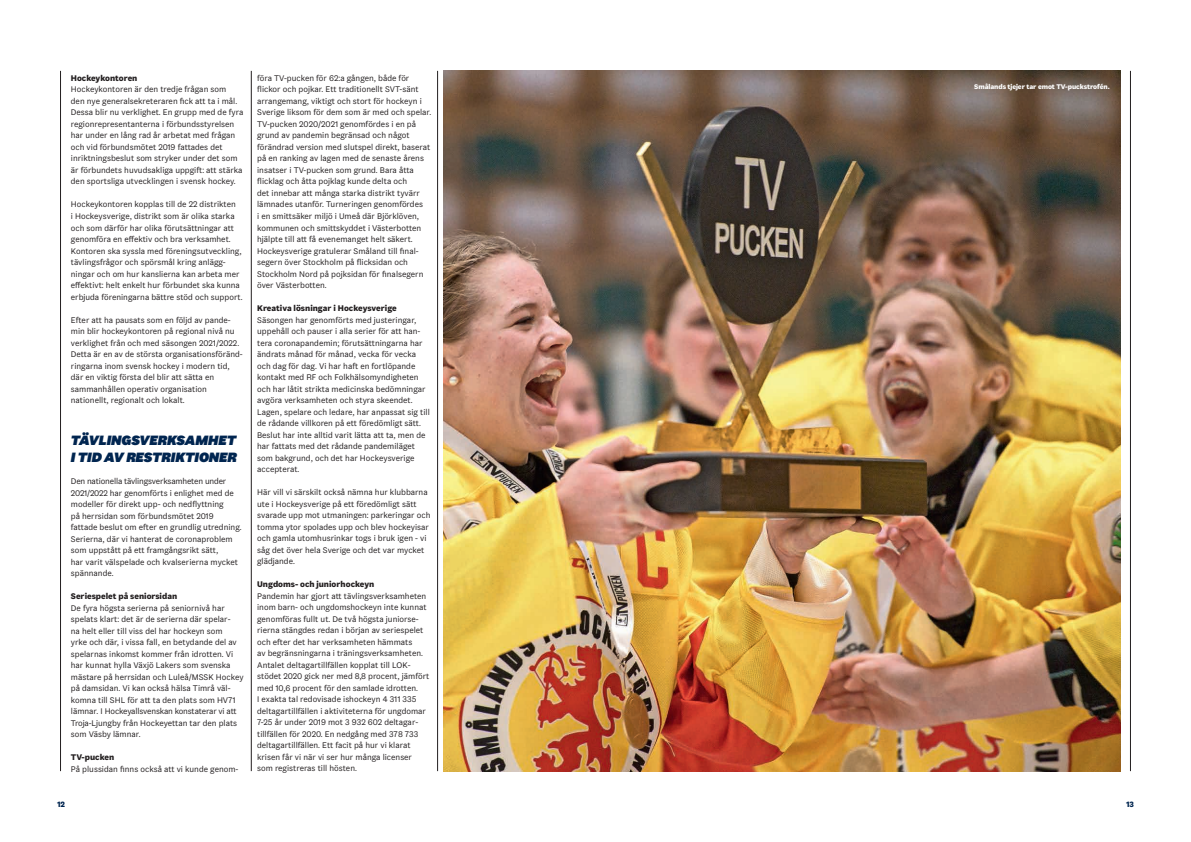
<style>
.page{position:relative;width:1191px;height:842px;background:#fff}
.page>*{position:absolute;margin:0;border:0;box-sizing:border-box;transform-origin:0 0}
.t1{font:14px/17px "Flex 110 Black Italic";letter-spacing:-.005em;color:#002550}
.t2{font:8.5px/11.5px "Flex 70 Regular";color:#231f20}
.t3{font:8.5px "Flex 90 Bold";color:#231f20}
.t4{font:8px "Flex 90 Bold";color:#002550}
.t5{font:7px "Flex 90 Bold";letter-spacing:-.01em;color:#fff}
</style>
<div class="page">
<hr style="left:60px;top:71px;width:1px;height:700px;background:#231f20">
<hr style="left:1130px;top:71px;width:1px;height:700px;background:#231f20">
<hr style="left:251px;top:71px;width:1px;height:700px;background:#231f20">
<hr style="left:437px;top:71px;width:1px;height:700px;background:#231f20">
<img style="left:443px;top:71px;width:677px;height:700px">
<p class="t3" style="left:71px;top:73px;width:68px">Hockeykontoren</p>
<p class="t2" style="left:71px;top:84px;width:174px">Hockeykontoren är den tredje frågan som<br>den nye generalsekreteraren fick att ta i mål.<br>Dessa blir nu verklighet. En grupp med de fyra regionrepresentanterna i förbundsstyrelsen har under en lång rad år arbetat med frågan och vid förbundsmötet 2019 fattades det inriktningsbeslut som stryker under det som är förbundets huvudsakliga uppgift: att stärka den sportsliga utvecklingen i svensk hockey.</p>
<p class="t2" style="left:71px;top:199px;width:173px">Hockeykontoren kopplas till de 22 distrikten<br>i Hockeysverige, distrikt som är olika starka och som därför har olika förutsättningar att genomföra en effektiv och bra verksamhet.<br>Kontoren ska syssla med föreningsutveckling, tävlingsfrågor och spörsmål kring anlägg&shy;ningar och om hur kanslierna kan arbeta mer effektivt: helt enkelt hur förbundet ska kunna erbjuda föreningarna bättre stöd och support.</p>
<p class="t2" style="left:71px;top:314px;width:173px">Efter att ha pausats som en följd av pande&shy;min blir hockeykontoren på regional nivå nu verklighet från och med säsongen 2021/2022.<br>Detta är en av de största organisationsföränd&shy;ringarna inom svensk hockey i modern tid, där en viktig första del blir att sätta en sammanhållen operativ organisation nationellt, regionalt och lokalt.</p>
<h1 class="t1" style="left:71px;top:431px;width:167px">TÄVLINGSVERKSAMHET<br>I TID AV RESTRIKTIONER</h1>
<p class="t2" style="left:71px;top:475px;width:172px">Den nationella tävlingsverksamheten under 2021/2022 har genomförts i enlighet med de modeller för direkt upp- och nedflyttning<br>på herrsidan som förbundsmötet 2019 fattade beslut om efter en grundlig utredning.<br>Serierna, där vi hanterat de coronaproblem som uppstått på ett framgångsrikt sätt,<br>har varit välspelade och kvalserierna mycket spännande.</p>
<p class="t3" style="left:71px;top:591px;width:108px">Seriespelet på seniorsidan</p>
<p class="t2" style="left:71px;top:602px;width:174px">De fyra högsta serierna på seniornivå har spelats klart: det är de serierna där spelar-<br>na helt eller till viss del har hockeyn som<br>yrke och där, i vissa fall, en betydande del av spelarnas inkomst kommer från idrotten. Vi har kunnat hylla Växjö Lakers som svenska mästare på herrsidan och Luleå/MSSK Hockey på damsidan. Vi kan också hälsa Timrå väl&shy;komna till SHL för att ta den plats som HV71 lämnar. I Hockeyallsvenskan konstaterar vi att Troja-Ljungby från Hockeyettan tar den plats som Väsby lämnar.</p>
<p class="t3" style="left:71px;top:752px;width:45px">TV-pucken</p>
<p class="t2" style="left:71px;top:763px;width:169px">På plussidan finns också att vi kunde genom-</p>
<p class="t2" style="left:257px;top:72px;width:175px">föra TV-pucken för 62:a gången, både för flickor och pojkar. Ett traditionellt SVT-sänt arrangemang, viktigt och stort för hockeyn i Sverige liksom för dem som är med och spelar.<br>TV-pucken 2020/2021 genomfördes i en på grund av pandemin begränsad och något förändrad version med slutspel direkt, baserat på en ranking av lagen med de senaste årens insatser i TV-pucken som grund. Bara åtta flicklag och åtta pojklag kunde delta och<br>det innebar att många starka distrikt tyvärr lämnades utanför. Turneringen genomfördes<br>i en smittsäker miljö i Umeå där Björklöven, kommunen och smittskyddet i Västerbotten hjälpte till att få evenemanget helt säkert.<br>Hockeysverige gratulerar Småland till final&shy;segern över Stockholm på flicksidan och Stockholm Nord på pojksidan för finalsegern över Västerbotten.</p>
<p class="t3" style="left:257px;top:303px;width:141px">Kreativa lösningar i Hockeysverige</p>
<p class="t2" style="left:257px;top:314px;width:174px">Säsongen har genomförts med justeringar, uppehåll och pauser i alla serier för att han&shy;tera coronapandemin; förutsättningarna har ändrats månad för månad, vecka för vecka och dag för dag. Vi har haft en fortlöpande kontakt med RF och Folkhälsomyndigheten och har låtit strikta medicinska bedömningar avgöra verksamheten och styra skeendet.<br>Lagen, spelare och ledare, har anpassat sig till de rådande villkoren på ett föredömligt sätt.<br>Beslut har inte alltid varit lätta att ta, men de har fattats med det rådande pandemiläget som bakgrund, och det har Hockeysverige accepterat.</p>
<p class="t2" style="left:257px;top:486px;width:175px">Här vill vi särskilt också nämna hur klubbarna ute i Hockeysverige på ett föredömligt sätt svarade upp mot utmaningen: parkeringar och tomma ytor spolades upp och blev hockeyisar och gamla utomhusrinkar togs i bruk igen - vi såg det över hela Sverige och det var mycket glädjande.</p>
<p class="t3" style="left:257px;top:579px;width:119px">Ungdoms- och juniorhockeyn</p>
<p class="t2" style="left:257px;top:590px;width:174px">Pandemin har gjort att tävlingsverksamheten inom barn- och ungdomshockeyn inte kunnat genomföras fullt ut. De två högsta juniorse&shy;rierna stängdes redan i början av seriespelet och efter det har verksamheten hämmats<br>av begränsningarna i träningsverksamheten.<br>Antalet deltagartillfällen kopplat till LOK&shy;stödet 2020 gick ner med 8,8 procent, jämfört med 10,6 procent för den samlade idrotten.<br>I exakta tal redovisade ishockeyn 4 311 335 deltagartillfällen i aktiviteterna för ungdomar 7-25 år under 2019 mot 3 932 602 deltagar&shy;tillfällen för 2020. En nedgång med 378 733 deltagartillfällen. Ett facit på hur vi klarat krisen får vi när vi ser hur många licenser som registreras till hösten.</p>
<p class="t5" style="left:974px;top:82px;width:137px">Smålands tjejer tar emot TV-puckstrofén.</p>
<p class="t4" style="left:57px;top:799px;width:9px">12</p>
<p class="t4" style="left:1126px;top:799px;width:9px">13</p>
</div>
